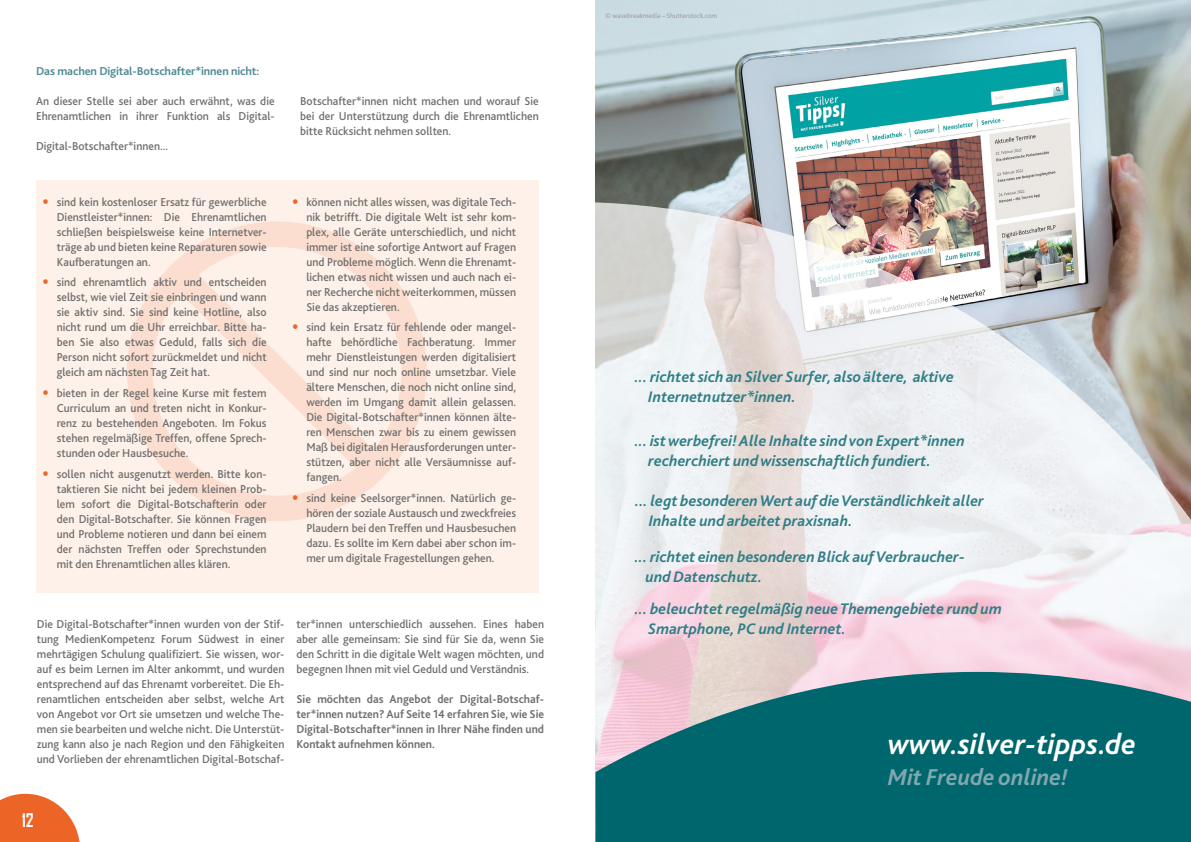
<style>
.page{position:relative;width:1191px;height:842px;background:#fff}
.page>*{position:absolute;margin:0;border:0;box-sizing:border-box;transform-origin:0 0}
.t1{font:italic 700 30px "Bliss 2";color:#fff}
.t2{font:italic 700 24px "Bliss 2";color:#82a7ae}
.t3{font:700 18px "Agency FB";color:#fff}
.t4{font:italic 700 16px/20px "Bliss 2";color:#2f7e86}
.Text_-_block{font:500 12px/15px "Bliss 2";color:#706f6f;text-align:justify;scale:.96 1}
.Text_-_block-2{font:700 12px/15px "Bliss 2";color:#706f6f;text-align:justify;scale:.96 1}
.ZwischenÜ_-_türkies{font:700 12px "Bliss 2";letter-spacing:-.01em;color:#4f8b93}
.t5{font:7px "Bliss 2";color:#9d9d9c}
</style>
<div class="page">
<svg style="left:0;top:794px;width:80px;height:48px"></svg>
<div style="left:36px;top:180px;width:503px;height:412px;background:#fef1e9"></div>
<svg style="left:127px;top:221px;width:300px;height:300px"></svg>
<img style="left:596px;top:0;width:595px;height:202px">
<svg style="left:595px;top:202px;width:596px;height:470px"></svg>
<svg style="left:595px;top:672px;width:596px;height:170px;background:#22757d"></svg>
<svg style="left:293px;top:325px;width:4px;height:4px"></svg>
<svg style="left:293px;top:495px;width:4px;height:5px"></svg>
<p class="ZwischenÜ_-_türkies" style="left:36px;top:64px;width:225px">Das machen Digital-Botschafter*innen nicht:</p>
<p class="Text_-_block" style="left:36px;top:94px;width:250px">An dieser Stelle sei aber auch erwähnt, was die<br>Ehrenamtlichen in ihrer Funktion als Digital-</p>
<p class="Text_-_block" style="left:300px;top:94px;width:250px">Botschafter*innen nicht machen und worauf Sie bei der Unterstützung durch die Ehrenamtlichen bitte Rücksicht nehmen sollten.</p>
<p class="Text_-_block" style="left:36px;top:139px;width:139px">Digital-Botschafter*innen...</p>
<p class="Text_-_block" style="left:57px;top:194px;width:220px">sind kein kostenloser Ersatz für gewerbliche Dienstleister*innen: Die Ehrenamtlichen schließen beispielsweise keine Internetver&shy;träge ab und bieten keine Reparaturen sowie Kaufberatungen an.</p>
<p class="Text_-_block" style="left:57px;top:275px;width:220px">sind ehrenamtlich aktiv und entscheiden selbst, wie viel Zeit sie einbringen und wann sie aktiv sind. Sie sind keine Hotline, also nicht rund um die Uhr erreichbar. Bitte ha&shy;ben Sie also etwas Geduld, falls sich die Person nicht sofort zurückmeldet und nicht gleich am nächsten Tag Zeit hat.</p>
<p class="Text_-_block" style="left:57px;top:385px;width:220px">bieten in der Regel keine Kurse mit festem Curriculum an und treten nicht in Konkur&shy;renz zu bestehenden Angeboten. Im Fokus stehen regelmäßige Treffen, offene Sprech&shy;stunden oder Hausbesuche.</p>
<p class="Text_-_block" style="left:57px;top:466px;width:220px">sollen nicht ausgenutzt werden. Bitte kon&shy;taktieren Sie nicht bei jedem kleinen Prob&shy;lem sofort die Digital-Botschafterin oder den Digital-Botschafter. Sie können Fragen und Probleme notieren und dann bei einem der nächsten Treffen oder Sprechstunden mit den Ehrenamtlichen alles klären.</p>
<p class="Text_-_block" style="left:306px;top:194px;width:220px">können nicht alles wissen, was digitale Tech&shy;nik betrifft. Die digitale Welt ist sehr kom&shy;plex, alle Geräte unterschiedlich, und nicht immer ist eine sofortige Antwort auf Fragen und Probleme möglich. Wenn die Ehrenamt&shy;lichen etwas nicht wissen und auch nach ei&shy;ner Recherche nicht weiterkommen, müssen Sie das akzeptieren.</p>
<p class="Text_-_block" style="left:306px;top:320px;width:220px">sind kein Ersatz für fehlende oder mangel&shy;hafte behördliche Fachberatung. Immer mehr Dienstleistungen werden digitalisiert und sind nur noch online umsetzbar. Viele ältere Menschen, die noch nicht online sind, werden im Umgang damit allein gelassen.<br>Die Digital-Botschafter*innen können älte&shy;ren Menschen zwar bis zu einem gewissen Maß bei digitalen Herausforderungen unter&shy;stützen, aber nicht alle Versäumnisse auf&shy;fangen.</p>
<p class="Text_-_block" style="left:306px;top:490px;width:220px">sind keine Seelsorger*innen. Natürlich ge&shy;hören der soziale Austausch und zweckfreies Plaudern bei den Treffen und Hausbesuchen dazu. Es sollte im Kern dabei aber schon im&shy;mer um digitale Fragestellungen gehen.</p>
<p class="Text_-_block" style="left:37px;top:616px;width:259px">Die Digital-Botschafter*innen wurden von der Stif&shy;tung MedienKompetenz Forum Südwest in einer mehrtägigen Schulung qualifiziert. Sie wissen, wor&shy;auf es beim Lernen im Alter ankommt, und wurden entsprechend auf das Ehrenamt vorbereitet. Die Eh&shy;renamtlichen entscheiden aber selbst, welche Art von Angebot vor Ort sie umsetzen und welche The&shy;men sie bearbeiten und welche nicht. Die Unterstüt&shy;zung kann also je nach Region und den Fähigkeiten und Vorlieben der ehrenamtlichen Digital-Botschaf-</p>
<p class="Text_-_block" style="left:296px;top:616px;width:259px">ter*innen unterschiedlich aussehen. Eines haben aber alle gemeinsam: Sie sind für Sie da, wenn Sie den Schritt in die digitale Welt wagen möchten, und begegnen Ihnen mit viel Geduld und Verständnis.</p>
<p class="Text_-_block-2" style="left:296px;top:691px;width:259px">Sie möchten das Angebot der Digital-Botschaf&shy;ter*innen nutzen? Auf Seite 14 erfahren Sie, wie Sie Digital-Botschafter*innen in Ihrer Nähe finden und Kontakt aufnehmen können.</p>
<h3 class="t3" style="left:22px;top:809px;width:14px">12</h3>
<p class="t5" style="left:605px;top:11px;width:113px">© wavebreakmedia – Shutterstock.com</p>
<p class="t4" style="left:634px;top:366px;width:321px">... richtet sich an Silver Surfer, also ältere, aktive</p>
<p class="t4" style="left:648px;top:386px;width:149px">Internetnutzer*innen.</p>
<p class="t4" style="left:634px;top:430px;width:331px">... ist werbefrei! Alle Inhalte sind von Expert*innen</p>
<p class="t4" style="left:648px;top:450px;width:284px">recherchiert und wissenschaftlich fundiert.</p>
<p class="t4" style="left:635px;top:490px;width:350px">... legt besonderen Wert auf die Verständlichkeit aller</p>
<p class="t4" style="left:649px;top:510px;width:205px">Inhalte und arbeitet praxisnah.</p>
<p class="t4" style="left:634px;top:546px;width:331px">... richtet einen besonderen Blick auf Verbraucher-</p>
<p class="t4" style="left:645px;top:566px;width:118px">und Datenschutz.</p>
<p class="t4" style="left:648px;top:598px;width:355px;text-indent:-14px">... beleuchtet regelmäßig neue Themengebiete rund um<br>Smartphone, PC und Internet.</p>
<p class="t1" style="left:887px;top:725px;width:250px">www.silver-tipps.de</p>
<p class="t2" style="left:887px;top:762px;width:182px">Mit Freude online!</p>
</div>
